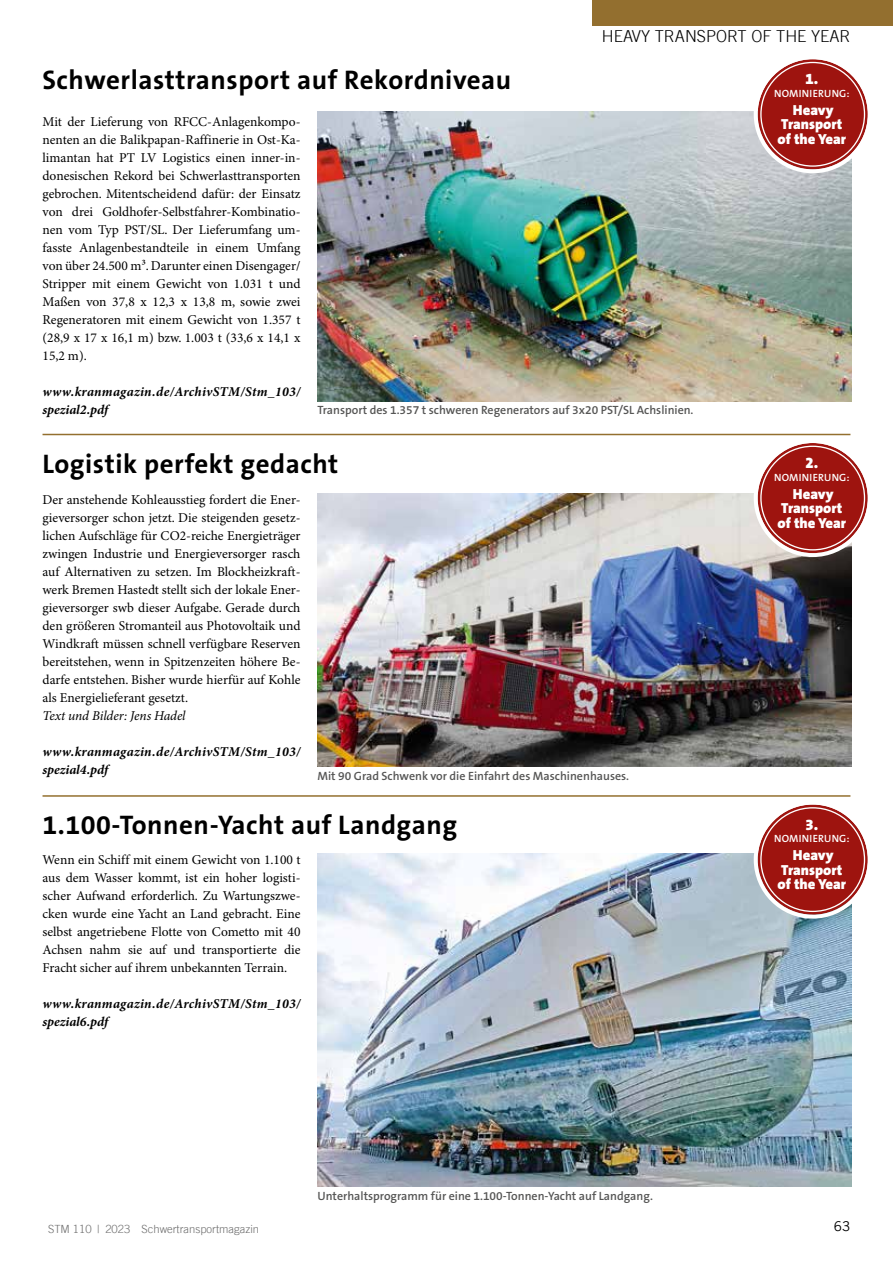
<style>
.page{position:relative;width:893px;height:1263px;background:#fff}
.page>*{position:absolute;margin:0;border:0;box-sizing:border-box;transform-origin:0 0}
.t1{font:700 27px "The Sans B W7";letter-spacing:.02em;color:#000}
.t2{font:300 16.5px "Trade Gothic LT";color:#000}
.t3{font:900 15px "The Sans B W9";color:#fff}
.t4{font:900 14.7px/14.7px "The Sans B W9";color:#fff;text-align:center}
.t5{font:13.5px/18px "Minion Pro";color:#000;text-align:justify}
.t6{font:italic 700 13.5px/18px "Minion Pro";letter-spacing:.02em;color:#000}
.t7{font:italic 13.5px "Minion Pro";letter-spacing:-.005em;color:#000}
.t8{font:13.5px "Trade Gothic LT";color:#000}
.t9{font:600 12px "The Sans B W6";color:#565655}
.t10{font:300 11.25px "Trade Gothic LT";color:#6e6e6e}
.t11{font:600 10.5px "The Sans B W6";letter-spacing:.015em;color:#fff}
</style>
<div class="page">
<div style="left:592px;top:0;width:301px;height:26px;background:#936f2f"></div>
<img style="left:317px;top:112px;width:535px;height:289px">
<div style="left:758px;top:59px;width:110px;height:110px;background:#9e140f;border-radius:50%"></div>
<div style="left:754px;top:55px;width:118px;height:118px;border:4px solid #fff;border-radius:50%"></div>
<hr style="left:43px;top:434px;width:807px;height:1px;background:#936f2f">
<img style="left:317px;top:494px;width:535px;height:272px">
<div style="left:758px;top:443px;width:110px;height:110px;background:#9e140f;border-radius:50%"></div>
<div style="left:754px;top:439px;width:118px;height:118px;border:4px solid #fff;border-radius:50%"></div>
<hr style="left:43px;top:795px;width:807px;height:2px;background:#936f2f">
<img style="left:317px;top:853px;width:535px;height:333px">
<div style="left:758px;top:804px;width:110px;height:111px;background:#9e140f;border-radius:50%"></div>
<div style="left:754px;top:801px;width:118px;height:118px;border:4px solid #fff;border-radius:50%"></div>
<p class="t2" style="left:602px;top:26px;width:250px">HEAVY TRANSPORT OF THE YEAR</p>
<h1 class="t1" style="left:43px;top:63px;width:470px">Schwerlasttransport auf Rekordniveau</h1>
<p class="t5" style="left:43px;top:113px;width:259px">Mit der Lieferung von RFCC-Anlagenkompo&shy;nenten an die Balikpapan-Raffinerie in Ost-Ka&shy;limantan hat PT LV Logistics einen inner-in&shy;donesischen Rekord bei Schwerlasttransporten gebrochen. Mitentscheidend dafür: der Einsatz von drei Goldhofer-Selbstfahrer-Kombinatio&shy;nen vom Typ PST/SL. Der Lieferumfang um&shy;fasste Anlagenbestandteile in einem Umfang von über 24.500 m³. Darunter einen Disengager/ Stripper mit einem Gewicht von 1.031 t und Maßen von 37,8 x 12,3 x 13,8 m, sowie zwei Regeneratoren mit einem Gewicht von 1.357 t (28,9 x 17 x 16,1 m) bzw. 1.003 t (33,6 x 14,1 x 15,2 m).</p>
<p class="t6" style="left:43px;top:382px;width:260px">www.kranmagazin.de/ArchivSTM/Stm_103/ spezial2.pdf</p>
<p class="t9" style="left:317px;top:402px;width:377px">Transport des 1.357 t schweren Regenerators auf 3x20 PST/SL Achslinien.</p>
<h1 class="t1" style="left:43px;top:446px;width:297px">Logistik perfekt gedacht</h1>
<p class="t5" style="left:43px;top:491px;width:259px">Der anstehende Kohleausstieg fordert die Ener&shy;gieversorger schon jetzt. Die steigenden gesetz&shy;lichen Aufschläge für CO2-reiche Energieträger zwingen Industrie und Energieversorger rasch auf Alternativen zu setzen. Im Blockheizkraft&shy;werk Bremen Hastedt stellt sich der lokale Ener&shy;gieversorger swb dieser Aufgabe. Gerade durch den größeren Stromanteil aus Photovoltaik und Windkraft müssen schnell verfügbare Reserven bereitstehen, wenn in Spitzenzeiten höhere Be&shy;darfe entstehen. Bisher wurde hierfür auf Kohle als Energielieferant gesetzt.</p>
<p class="t7" style="left:43px;top:706px;width:145px">Text und Bilder: Jens Hadel</p>
<p class="t6" style="left:43px;top:742px;width:260px">www.kranmagazin.de/ArchivSTM/Stm_103/ spezial4.pdf</p>
<p class="t9" style="left:317px;top:768px;width:313px">Mit 90 Grad Schwenk vor die Einfahrt des Maschinenhauses.</p>
<h1 class="t1" style="left:43px;top:808px;width:416px">1.100-Tonnen-Yacht auf Landgang</h1>
<p class="t5" style="left:43px;top:851px;width:259px">Wenn ein Schiff mit einem Gewicht von 1.100 t aus dem Wasser kommt, ist ein hoher logisti&shy;scher Aufwand erforderlich. Zu Wartungszwe&shy;cken wurde eine Yacht an Land gebracht. Eine selbst angetriebene Flotte von Cometto mit 40<br>Achsen nahm sie auf und transportierte die Fracht sicher auf ihrem unbekannten Terrain.</p>
<p class="t6" style="left:43px;top:994px;width:260px">www.kranmagazin.de/ArchivSTM/Stm_103/ spezial6.pdf</p>
<p class="t9" style="left:317px;top:1188px;width:337px">Unterhaltsprogramm für eine 1.100-Tonnen-Yacht auf Landgang.</p>
<p class="t3" style="left:805px;top:69px;width:14px">1.</p>
<p class="t11" style="left:774px;top:87px;width:77px">NOMINIERUNG:</p>
<p class="t4" style="left:778px;top:103px;width:70px">Heavy<br>Transport of the Year</p>
<p class="t3" style="left:805px;top:453px;width:14px">2.</p>
<p class="t11" style="left:774px;top:470px;width:77px">NOMINIERUNG:</p>
<p class="t4" style="left:778px;top:486px;width:70px">Heavy<br>Transport of the Year</p>
<p class="t3" style="left:805px;top:815px;width:14px">3.</p>
<p class="t11" style="left:774px;top:832px;width:77px">NOMINIERUNG:</p>
<p class="t4" style="left:778px;top:848px;width:70px">Heavy<br>Transport of the Year</p>
<p class="t10" style="left:48px;top:1222px;width:212px">STM 110 | 2023 Schwertransportmagazin</p>
<p class="t8" style="left:834px;top:1218px;width:18px">63</p>
</div>
